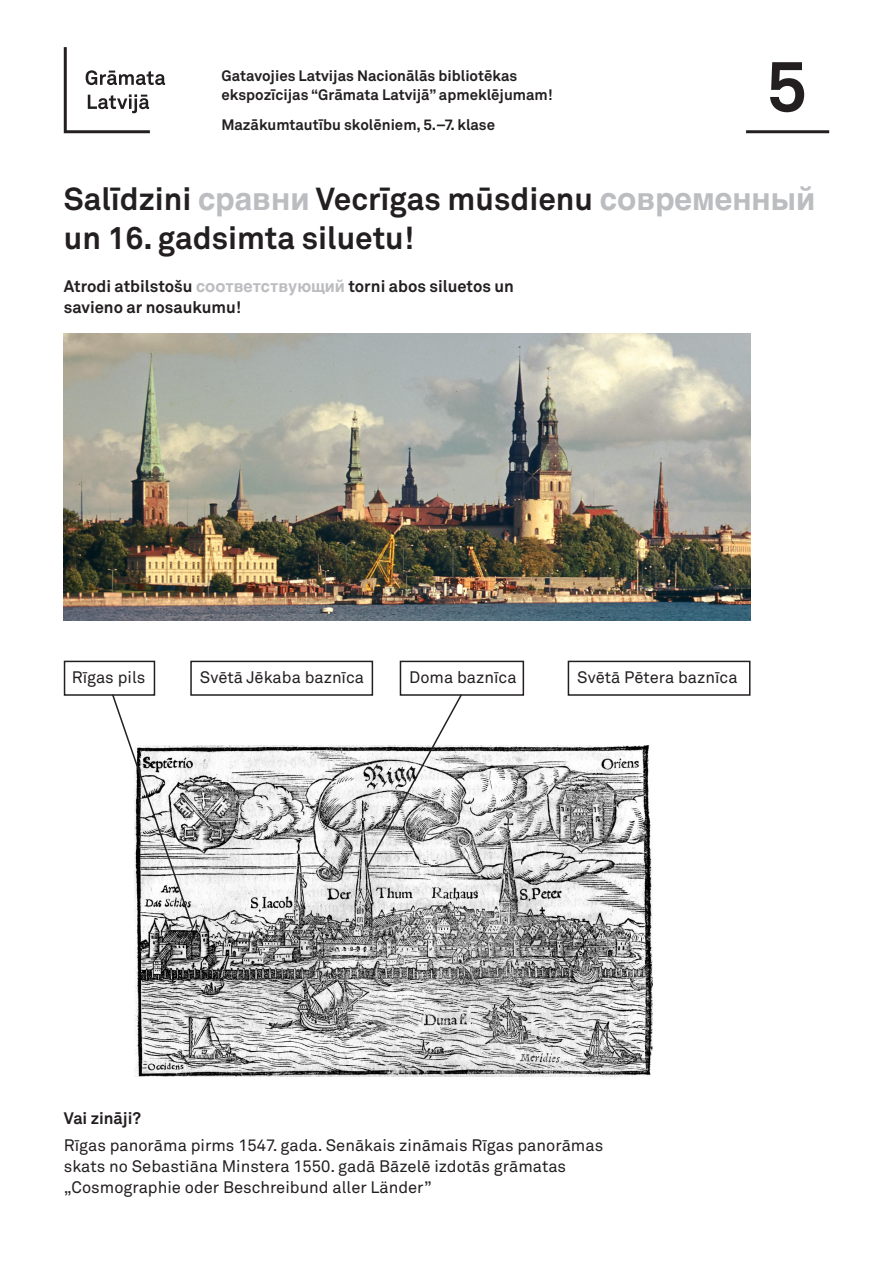
<style>
.page{position:relative;width:893px;height:1263px;background:#fff}
.page>*{position:absolute;margin:0;border:0;box-sizing:border-box;transform-origin:0 0}
.t1{font:700 70.65px "Akkurat Pro";color:#231f20}
.t2{font:700 31.5px/39px "Akkurat Pro";color:#231f20}
.t3{font:16.5px/21px "Akkurat Pro";color:#231f20}
.t4{font:700 16.5px/21px "Akkurat Pro";color:#231f20}
.t5{font:700 15px/18.8px "Akkurat Pro";color:#231f20}
.s1{font-family:"Helvetica";color:#bcbdc0}
</style>
<div class="page">
<hr style="left:746px;top:130px;width:83px;height:3px;background:#231f20">
<svg style="left:64px;top:47px;width:101px;height:86px"></svg>
<img style="left:64px;top:334px;width:686px;height:287px">
<img style="left:134px;top:745px;width:518px;height:331px">
<svg style="left:112px;top:693px;width:82px;height:236px"></svg>
<svg style="left:365px;top:693px;width:98px;height:176px"></svg>
<div style="left:64px;top:661px;width:91px;height:35px;border:2px solid #231f20"></div>
<div style="left:190px;top:661px;width:183px;height:35px;border:2px solid #231f20"></div>
<div style="left:568px;top:661px;width:182px;height:35px;border:2px solid #231f20"></div>
<div style="left:400px;top:661px;width:124px;height:35px;border:2px solid #231f20"></div>
<p class="t5" style="left:221px;top:66px;width:333px">Gatavojies Latvijas Nacionālās bibliotēkas ekspozīcijas “Grāmata Latvijā” apmeklējumam!</p>
<p class="t5" style="left:221px;top:116px;width:275px">Mazākumtautību skolēniem, 5.–7. klase</p>
<h1 class="t1" style="left:766px;top:43px;width:42px">5</h1>
<h2 class="t2" style="left:64px;top:180px;width:753px">Salīdzini <span class="s1">сравни</span> Vecrīgas mūsdienu <span class="s1">современный </span>un 16. gadsimta siluetu!</h2>
<p class="t4" style="left:64px;top:276px;width:452px">Atrodi atbilstošu <span class="s1">соответствующий</span> torni abos siluetos un savieno ar nosaukumu!</p>
<p class="t3" style="left:72px;top:667px;width:75px">Rīgas pils</p>
<p class="t3" style="left:200px;top:667px;width:166px">Svētā Jēkaba baznīca</p>
<p class="t3" style="left:409px;top:667px;width:109px">Doma baznīca</p>
<p class="t3" style="left:577px;top:667px;width:162px">Svētā Pētera baznīca</p>
<p class="t4" style="left:64px;top:1108px;width:79px">Vai zināji?</p>
<p class="t3" style="left:64px;top:1135px;width:541px">Rīgas panorāma pirms 1547. gada. Senākais zināmais Rīgas panorāmas skats no Sebastiāna Minstera 1550. gadā Bāzelē izdotās grāmatas „Cosmographie oder Beschreibund aller Länder”</p>
</div>
